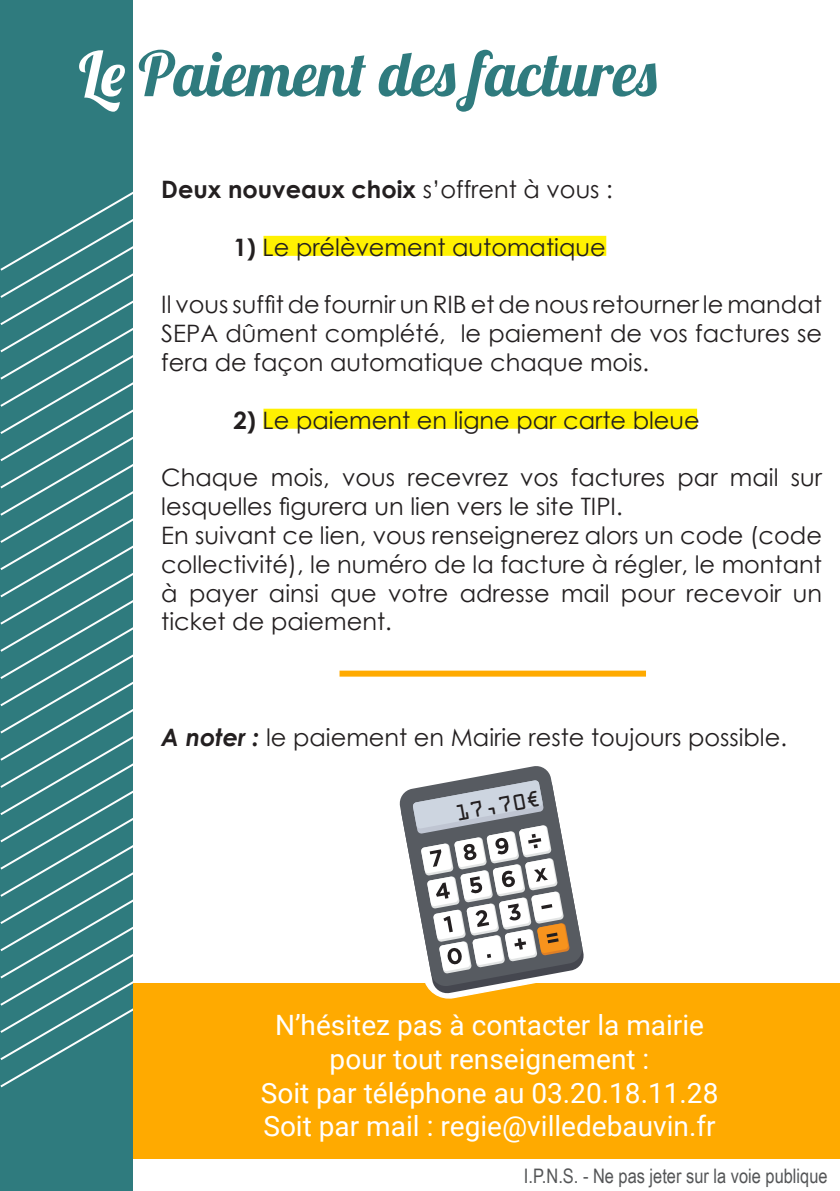
<style>
.page{position:relative;width:840px;height:1191px;background:#fff}
.page>*{position:absolute;margin:0;border:0;box-sizing:border-box;transform-origin:0 0}
.t1{font:62px "Lobster";color:#2f7b7e}
.t2{font:28px "Roboto";color:#fff}
.t3{font:24px/28.8px "Century Gothic";color:#231f20;text-align:justify}
.t4{font:700 24px "Century Gothic";color:#231f20}
.t5{font:20px "Arial Narrow";color:#545557}
.t6{font:20px "OCRA Std";color:#231f20}
.s1{color:#fff}
.s2{font-weight:400}
.s3{font-weight:700}
.s4{font-weight:700;font-style:italic}
</style>
<div class="page">
<div style="left:263px;top:236px;width:343px;height:20px;background:#fff101"></div>
<div style="left:263px;top:409px;width:433px;height:20px;background:#fff101"></div>
<div style="left:339px;top:670px;width:306px;height:6px;background:#fa0"></div>
<div style="left:0;top:0;width:133px;height:1191px;background:#2f7b7e"></div>
<svg style="left:0;top:191px;width:133px;height:897px"></svg>
<div style="left:133px;top:983px;width:706px;height:175px;background:#fa0"></div>
<svg style="left:399px;top:766px;width:184px;height:205px"></svg>
<svg style="left:407px;top:780px;width:162px;height:219px"></svg>
<p class="t1" style="left:79px;top:34px;width:579px"><span class="s1">Le</span> Paiement des factures</p>
<p class="t4" style="left:161px;top:171px;width:453px">Deux nouveaux choix <span class="s2">s’offrent à vous :</span></p>
<p class="t3" style="left:233px;top:232px;width:373px"><span class="s3">1)</span> Le prélèvement automatique</p>
<p class="t3" style="left:161px;top:290px;width:661px">Il vous suffit de fournir un RIB et de nous retourner le mandat SEPA dûment complété, le paiement de vos factures se fera de façon automatique chaque mois.</p>
<p class="t3" style="left:233px;top:405px;width:467px"><span class="s3">2)</span> Le paiement en ligne par carte bleue</p>
<p class="t3" style="left:161px;top:463px;width:661px">Chaque mois, vous recevrez vos factures par mail sur lesquelles figurera un lien vers le site TIPI.</p>
<p class="t3" style="left:161px;top:520px;width:661px">En suivant ce lien, vous renseignerez alors un code (code collectivité), le numéro de la facture à régler, le montant à payer ainsi que votre adresse mail pour recevoir un ticket de paiement.</p>
<p class="t3" style="left:161px;top:722px;width:627px"><span class="s4">A noter :</span> le paiement en Mairie reste toujours possible.</p>
<p class="t6" style="left:453px;top:805px;width:88px;rotate:-11deg">17,70€</p>
<p class="t2" style="left:275px;top:1005px;width:430px">N’hésitez pas à contacter la mairie</p>
<p class="t2" style="left:329px;top:1039px;width:321px">pour tout renseignement :</p>
<p class="t2" style="left:260px;top:1073px;width:459px">Soit par téléphone au 03.20.18.11.28</p>
<p class="t2" style="left:263px;top:1106px;width:453px">Soit par mail : regie@villedebauvin.fr</p>
<p class="t5" style="left:523px;top:1161px;width:305px">I.P.N.S. - Ne pas jeter sur la voie publique</p>
</div>
